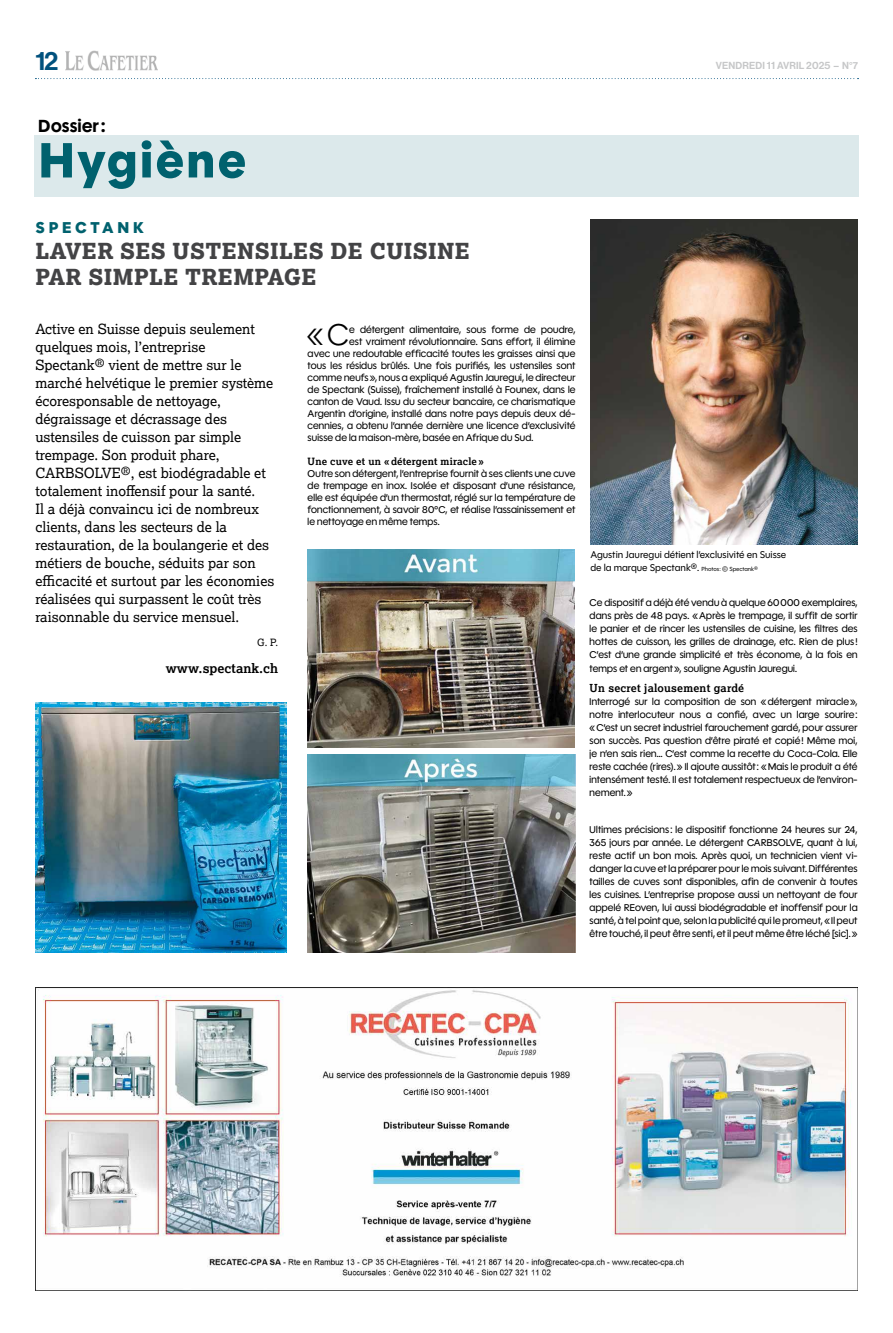
<style>
.page{position:relative;width:893px;height:1333px;background:#fff}
.page>*{position:absolute;margin:0;border:0;box-sizing:border-box;transform-origin:0 0}
.t1{font:900 50.4px "Polymath";letter-spacing:.05em;color:#00616e}
.t2{font:300 30.4px "Polymath Disp";color:#000}
.t3{font:26px "N Haas Grotesk DS Pro 65 Md";color:#00517d}
.t4{font:800 22px "Lexia";letter-spacing:.02em;color:#434345}
.t5{font:700 17.8px "Polymath Disp";letter-spacing:.03em;color:#000}
.t6{font:900 16px "Polymath";letter-spacing:.24em;color:#00616e}
.t7{font:14px/18px "Lexia";color:#000}
.t8{font:700 13px "Lexia";letter-spacing:.005em;color:#000}
.t9{font:700 11px "Lexia";letter-spacing:.02em;color:#000}
.t10{font:10px/13px "Polymath Disp";letter-spacing:.02em;color:#000;text-align:justify}
.t11{font:10px "Polymath";color:#000}
.t12{font:700 10px "Lexia";letter-spacing:.02em;color:#000}
.t13{font:10px "N Haas Grotesk DS Pro 65 Md";letter-spacing:.015em;color:#c6c7c8}
.t14{font:10px "Lexia";color:#000}
.s1{font-size:6px}
</style>
<div class="page">
<svg style="left:35px;top:78px;width:823px;height:1px"></svg>
<img style="left:66px;top:51px;width:92px;height:20px">
<img style="left:35px;top:987px;width:822px;height:303px">
<img style="left:590px;top:219px;width:267px;height:325px">
<img style="left:35px;top:702px;width:251px;height:250px">
<div style="left:35px;top:135px;width:824px;height:62px;background:#dce9eb"></div>
<img style="left:308px;top:754px;width:267px;height:198px">
<img style="left:308px;top:549px;width:266px;height:198px">
<h3 class="t3" style="left:35px;top:45px;width:25px">12</h3>
<p class="t13" style="left:716px;top:60px;width:144px">VENDREDI 11 AVRIL 2025 – N°7</p>
<p class="t5" style="left:39px;top:113px;width:68px">Dossier :</p>
<p class="t1" style="left:39px;top:122px;width:209px">Hygiène</p>
<p class="t6" style="left:35px;top:215px;width:110px">SPECTANK</p>
<p class="t4" style="left:35px;top:236px;width:436px">LAVER SES USTENSILES DE CUISINE</p>
<p class="t4" style="left:35px;top:262px;width:282px">PAR SIMPLE TREMPAGE</p>
<p class="t2" style="left:307px;top:314px;width:43px">« C</p>
<p class="t10" style="left:349px;top:323px;width:228px">e détergent alimentaire, sous forme de poudre,</p>
<p class="t7" style="left:35px;top:319px;width:240px">Active en Suisse depuis seulement quelques mois, l’entreprise Spectank<sup>®</sup> vient de mettre sur le marché helvétique le premier système écoresponsable de nettoyage, dégraissage et décrassage des ustensiles de cuisson par simple trempage. Son produit phare, CARBSOLVE<sup>®</sup>, est biodégradable et totalement inoffensif pour la santé.<br>Il a déjà convaincu ici de nombreux clients, dans les secteurs de la restauration, de la boulangerie et des métiers de bouche, séduits par son efficacité et surtout par les économies réalisées qui surpassent le coût très raisonnable du service mensuel.</p>
<p class="t14" style="left:257px;top:636px;width:22px">G. P.</p>
<p class="t8" style="left:166px;top:660px;width:114px">www.spectank.ch</p>
<p class="t10" style="left:349px;top:335px;width:228px">est vraiment révolutionnaire. Sans effort, il élimine</p>
<p class="t10" style="left:308px;top:347px;width:269px">avec une redoutable efficacité toutes les graisses ainsi que</p>
<p class="t10" style="left:308px;top:359px;width:269px">tous les résidus brûlés. Une fois purifiés, les ustensiles sont</p>
<p class="t10" style="left:308px;top:371px;width:269px">comme neufs », nous a expliqué Agustin Jauregui, le directeur</p>
<p class="t10" style="left:308px;top:383px;width:269px">de Spectank (Suisse), fraîchement installé à Founex, dans le</p>
<p class="t10" style="left:308px;top:395px;width:269px">canton de Vaud. Issu du secteur bancaire, ce charismatique</p>
<p class="t10" style="left:308px;top:407px;width:269px">Argentin d’origine, installé dans notre pays depuis deux dé-</p>
<p class="t10" style="left:308px;top:419px;width:269px">cennies, a obtenu l’année dernière une licence d’exclusivité</p>
<p class="t10" style="left:308px;top:431px;width:227px">suisse de la maison-mère, basée en Afrique du Sud.</p>
<p class="t12" style="left:308px;top:455px;width:178px">Une cuve et un « détergent miracle »</p>
<p class="t10" style="left:308px;top:467px;width:269px;line-height:12px">Outre son détergent, l’entreprise fournit à ses clients une cuve de trempage en inox. Isolée et disposant d’une résistance, elle est équipée d’un thermostat, réglé sur la température de fonctionnement, à savoir 80°C, et réalise l’assainissement et le nettoyage en même temps.</p>
<p class="t11" style="left:590px;top:547px;width:197px">Agustin Jauregui détient l’exclusivité en Suisse</p>
<p class="t11" style="left:590px;top:560px;width:169px">de la marque Spectank®. <span class="s1">Photos : © Spectank®</span></p>
<p class="t10" style="left:590px;top:596px;width:269px">Ce dispositif a déjà été vendu à quelque 60 000 exemplaires, dans près de 48 pays. « Après le trempage, il suffit de sortir le panier et de rincer les ustensiles de cuisine, les filtres des hottes de cuisson, les grilles de drainage, etc. Rien de plus !<br>C’est d’une grande simplicité et très économe, à la fois en</p>
<p class="t10" style="left:590px;top:662px;width:209px">temps et en argent », souligne Agustin Jauregui.</p>
<p class="t9" style="left:590px;top:680px;width:156px">Un secret jalousement gardé</p>
<p class="t10" style="left:590px;top:694px;width:269px">Interrogé sur la composition de son « détergent miracle », notre interlocuteur nous a confié, avec un large sourire : « C’est un secret industriel farouchement gardé, pour assurer son succès. Pas question d’être piraté et copié ! Même moi, je n’en sais rien… C’est comme la recette du Coca-Cola. Elle reste cachée (rires). » Il ajoute aussitôt : « Mais le produit a été intensément testé. Il est totalement respectueux de l’environ&shy;nement. »</p>
<p class="t10" style="left:590px;top:823px;width:269px">Ultimes précisions : le dispositif fonctionne 24 heures sur 24, 365 jours par année. Le détergent CARBSOLVE, quant à lui, reste actif un bon mois. Après quoi, un technicien vient vi&shy;danger la cuve et la préparer pour le mois suivant. Différentes tailles de cuves sont disponibles, afin de convenir à toutes les cuisines. L’entreprise propose aussi un nettoyant de four appelé REoven, lui aussi biodégradable et inoffensif pour la santé, à tel point que, selon la publicité qui le promeut, « Il peut être touché, il peut être senti, et il peut même être léché [sic]. »</p>
</div>
